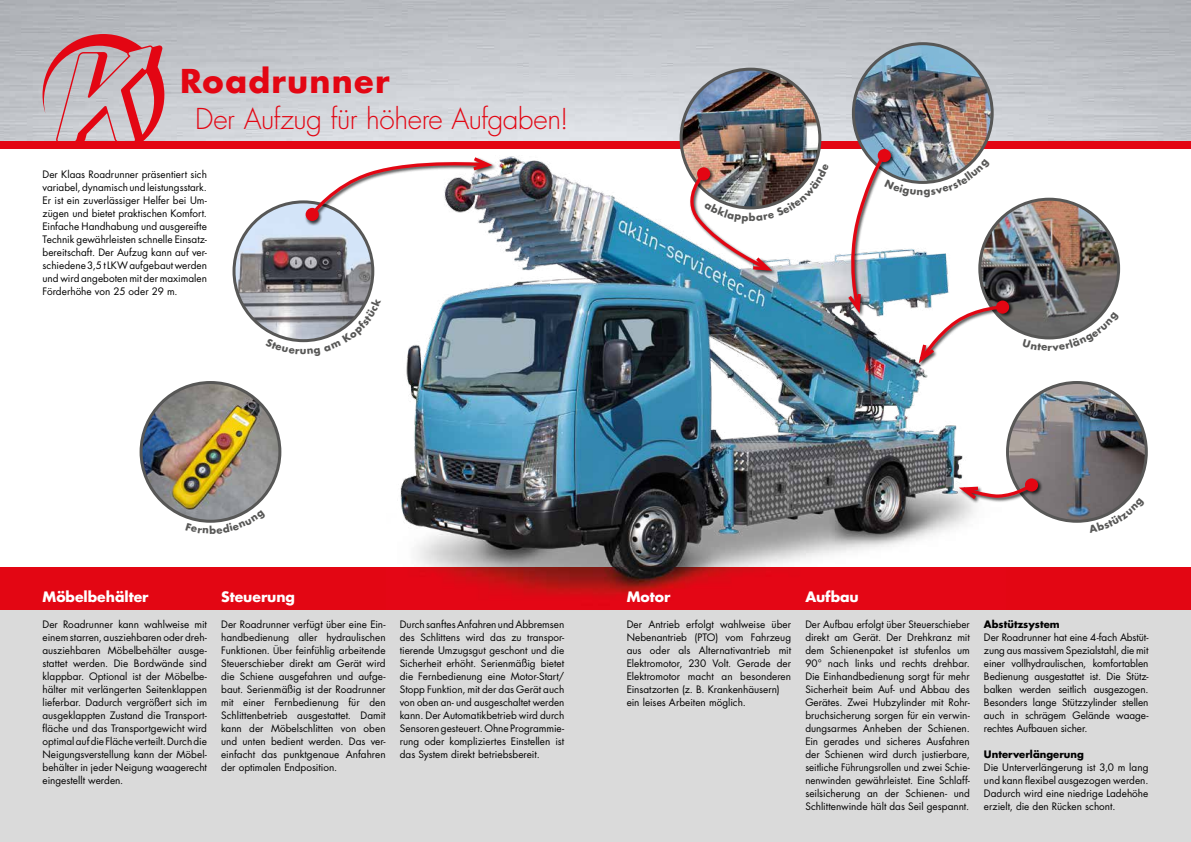
<style>
.page{position:relative;width:1191px;height:842px;background:#fff}
.page>*{position:absolute;margin:0;border:0;box-sizing:border-box;transform-origin:0 0}
.t1{font:700 32px "Futura";letter-spacing:.04em;color:#e30613}
.t2{font:300 28px "Futura";letter-spacing:-.015em;color:#e30613}
.t3{font:700 14px "Futura";color:#fff}
.t4{font:10px/13px "Futura";color:#000;text-align:justify}
.t5{font:700 10px "Futura";letter-spacing:.005em;color:#000}
.s1{font-size:9px}
</style>
<div class="page">
<div style="left:0;top:598px;width:1191px;height:244px;background:#dadada"></div>
<div style="left:0;top:567px;width:1191px;height:42px;background:#e30613"></div>
<img style="left:386px;top:149px;width:620px;height:461px">
<img style="left:386px;top:567px;width:620px;height:42px">
<img style="left:0;top:0;width:1191px;height:142px">
<div style="left:0;top:142px;width:1191px;height:7px;background:#e30613"></div>
<img style="left:681px;top:69px;width:139px;height:139px;border-radius:69px">
<div style="left:689px;top:166px;width:87px;height:110px;background:#000;opacity:.75"></div>
<svg style="left:43px;top:34px;width:121px;height:108px"></svg>
<img style="left:234px;top:202px;width:139px;height:139px;border-radius:69px">
<img style="left:853px;top:44px;width:139px;height:138px;border-radius:69px">
<img style="left:979px;top:199px;width:139px;height:139px;border-radius:69px">
<img style="left:1009px;top:382px;width:137px;height:138px">
<div style="left:1006px;top:381px;width:141px;height:142px;border:3px solid #575756;border-radius:50%"></div>
<div style="left:918px;top:299px;width:96px;height:69px;background:#000;opacity:.75"></div>
<div style="left:996px;top:300px;width:13px;height:14px;background:#e30613;border-radius:50%"></div>
<div style="left:958px;top:477px;width:85px;height:27px;background:#000;opacity:.75"></div>
<div style="left:1025px;top:478px;width:13px;height:14px;background:#e30613;border-radius:50%"></div>
<svg style="left:954px;top:482px;width:80px;height:20px"></svg>
<div style="left:847px;top:148px;width:48px;height:170px;background:#000;opacity:.75"></div>
<svg style="left:877px;top:149px;width:14px;height:13px"></svg>
<div style="left:304px;top:156px;width:193px;height:70px;background:#000;opacity:.75"></div>
<svg style="left:306px;top:208px;width:13px;height:13px"></svg>
<svg style="left:309px;top:154px;width:188px;height:64px"></svg>
<img style="left:141px;top:382px;width:139px;height:139px;border-radius:69px">
<img style="left:681px;top:164px;width:148px;height:109px">
<svg style="left:265px;top:298px;width:104px;height:45px"></svg>
<img style="left:841px;top:152px;width:165px;height:215px">
<svg style="left:1022px;top:312px;width:83px;height:28px"></svg>
<svg style="left:1088px;top:498px;width:57px;height:24px"></svg>
<svg style="left:185px;top:510px;width:66px;height:13px"></svg>
<h1 class="t1" style="left:180px;top:59px;width:211px">Roadrunner</h1>
<h2 class="t2" style="left:195px;top:101px;width:375px">Der Aufzug für höhere Aufgaben!</h2>
<p class="t4" style="left:43px;top:168px;width:166px">Der Klaas Roadrunner präsentiert sich variabel, dynamisch und leistungsstark.<br>Er ist ein zuverlässiger Helfer bei Um&shy;zügen und bietet praktischen Komfort.<br>Einfache Handhabung und ausgereifte Technik gewährleisten schnelle Einsatz&shy;bereitschaft. Der Aufzug kann auf ver&shy;schiedene 3,5 t LKW aufgebaut werden und wird angeboten mit der maximalen Förderhöhe von 25 oder 29 m.</p>
<h3 class="t3" style="left:43px;top:587px;width:108px">Möbelbehälter</h3>
<h3 class="t3" style="left:221px;top:587px;width:75px">Steuerung</h3>
<h3 class="t3" style="left:626px;top:587px;width:45px">Motor</h3>
<h3 class="t3" style="left:805px;top:587px;width:55px">Aufbau</h3>
<p class="t4" style="left:43px;top:618px;width:166px">Der Roadrunner kann wahlweise mit einem starren, ausziehbaren oder dreh&shy;ausziehbaren Möbelbehälter ausge&shy;stattet werden. Die Bordwände sind klappbar. Optional ist der Möbelbe&shy;hälter mit verlängerten Seitenklappen lieferbar. Dadurch vergrößert sich im ausgeklappten Zustand die Transport&shy;fläche und das Transportgewicht wird optimal auf die Fläche verteilt. Durch die Neigungsverstellung kann der Möbel&shy;behälter in jeder Neigung waagerecht eingestellt werden.</p>
<p class="t4" style="left:221px;top:618px;width:166px">Der Roadrunner verfügt über eine Ein&shy;handbedienung aller hydraulischen Funktionen. <span class="s1">Über</span> feinfühlig arbeitende Steuerschieber direkt am Gerät wird die Schiene ausgefahren und aufge&shy;baut. Serienmäßig ist der Roadrunner mit einer Fernbedienung für den Schlittenbetrieb ausgestattet. Damit kann der Möbelschlitten von oben und unten bedient werden. Das ver&shy;einfacht das punktgenaue Anfahren der optimalen Endposition.</p>
<p class="t4" style="left:400px;top:618px;width:166px">Durch sanftes Anfahren und Abbremsen des Schlittens wird das zu transpor&shy;tierende Umzugsgut geschont und die Sicherheit erhöht. Serienmäßig bietet die Fernbedienung eine Motor-Start/ Stopp Funktion, mit der das Gerät auch von oben an- und ausgeschaltet werden kann. Der Automatikbetrieb wird durch Sensoren gesteuert. Ohne Programmie&shy;rung oder kompliziertes Einstellen ist das System direkt betriebsbereit.</p>
<p class="t4" style="left:626px;top:618px;width:166px;text-align:left">Der Antrieb erfolgt wahlweise über Nebenantrieb (PTO) vom Fahrzeug aus oder als Alternativantrieb mit Elektromotor, 230 Volt. Gerade der Elektromotor macht an besonderen Einsatzorten (z. B. Krankenhäusern) ein leises Arbeiten möglich.</p>
<p class="t4" style="left:805px;top:618px;width:166px">Der Aufbau erfolgt über Steuerschieber direkt am Gerät. Der Drehkranz mit dem Schienenpaket ist stufenlos um 90° nach links und rechts drehbar.<br>Die Einhandbedienung sorgt für mehr Sicherheit beim Auf- und Abbau des Gerätes. Zwei Hubzylinder mit Rohr&shy;bruchsicherung sorgen für ein verwin&shy;dungsarmes Anheben der Schienen.<br>Ein gerades und sicheres Ausfahren der Schienen wird durch justierbare, seitliche Führungsrollen und zwei Schie&shy;nenwinden gewährleistet. Eine Schlaff&shy;seilsicherung an der Schienen- und Schlittenwinde hält das Seil gespannt.</p>
<p class="t5" style="left:984px;top:617px;width:77px">Abstützsystem</p>
<p class="t4" style="left:984px;top:631px;width:166px">Der Roadrunner hat eine 4-fach Abstüt&shy;zung aus massivem Spezialstahl, die mit einer vollhydraulischen, komfortablen Bedienung ausgestattet ist. Die Stütz&shy;balken werden seitlich ausgezogen.<br>Besonders lange Stützzylinder stellen auch in schrägem Gelände waage&shy;rechtes Aufbauen sicher.</p>
<p class="t5" style="left:984px;top:747px;width:101px">Unterverlängerung</p>
<p class="t4" style="left:984px;top:761px;width:166px">Die Unterverlängerung ist 3,0 m lang und kann flexibel ausgezogen werden.<br>Dadurch wird eine niedrige Ladehöhe erzielt, die den Rücken schont.</p>
</div>
